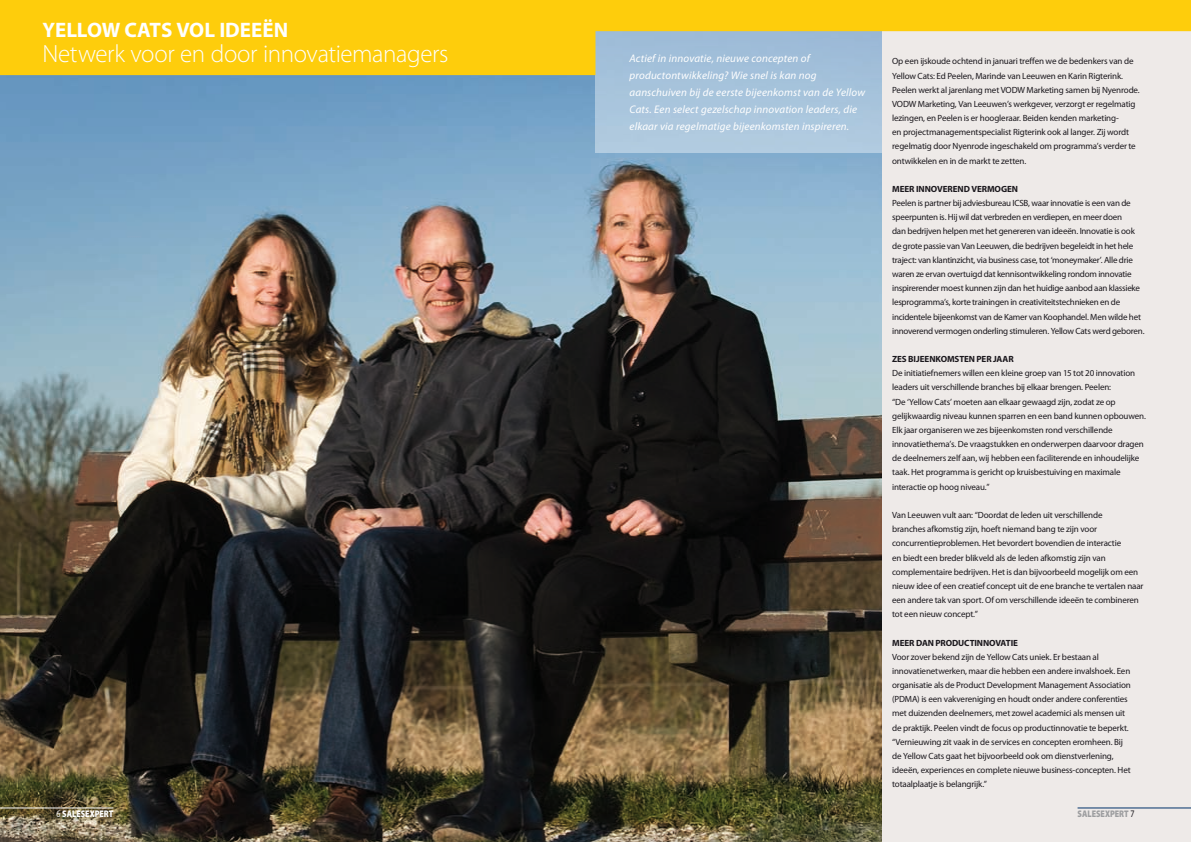
<style>
.page{position:relative;width:1191px;height:842px;background:#fff}
.page>*{position:absolute;margin:0;border:0;box-sizing:border-box;transform-origin:0 0}
.t1{font:300 25px "Myriad Pro";letter-spacing:-.015em;color:#fff}
.t2{font:700 21px "Myriad Pro";color:#fff}
.t3{font:italic 11px/17px "Myriad Pro";letter-spacing:.015em;color:#fff}
.t4{font:10px "Myriad Pro";color:#1a171c;scale:.8 1}
.t5{font:900 9.6px "Myriad Pro";color:#fff;scale:.83 1}
.t6{font:900 9.6px "Myriad Pro";color:#9d9ea0;scale:.83 1}
.t7{font:9px/14.2px "Myriad Pro";letter-spacing:-.02em;color:#1a171c}
.t8{font:700 9px "Myriad Pro";letter-spacing:-.01em;color:#1a171c}
.s1{font-weight:400;font-size:10px}
</style>
<div class="page">
<img style="left:0;top:75px;width:883px;height:767px">
<div style="left:595px;top:10px;width:287px;height:143px;background:#abc6de"></div>
<div style="left:883px;top:10px;width:308px;height:832px;background:#eeeae8"></div>
<hr style="left:1077px;top:808px;width:114px;height:1px;background:#00326a">
<svg style="left:0;top:0;width:1191px;height:75px;fill:#fecd0c"></svg>
<hr style="left:0;top:808px;width:113px;height:1px;background:#fff">
<h2 class="t2" style="left:43px;top:17px;width:247px">YELLOW CATS VOL IDEEËN</h2>
<h1 class="t1" style="left:43px;top:39px;width:407px">Netwerk voor en door innovatiemanagers</h1>
<p class="t5" style="left:57px;top:807px;width:14px"><span class="s1">6</span>SALESE</p>
<p class="t5" style="left:90px;top:807px;width:13px">XPERT</p>
<p class="t3" style="left:629px;top:50px;width:237px">Actief in innovatie, nieuwe concepten of productontwikkeling? Wie snel is kan nog aanschuiven bij de eerste bijeenkomst van de Yellow Cats. Een select gezelschap innovation leaders, die elkaar via regelmatige bijeenkomsten inspireren.</p>
<p class="t7" style="left:892px;top:54px;width:249px">Op een ijskoude ochtend in januari treffen we de bedenkers van de Yellow Cats: Ed Peelen, Marinde van Leeuwen en Karin Rigterink.<br>Peelen werkt al jarenlang met VODW Marketing samen bij Nyenrode.<br>VODW Marketing, Van Leeuwen’s werkgever, verzorgt er regelmatig lezingen, en Peelen is er hoogleraar. Beiden kenden marketing-<br>en projectmanagementspecialist Rigterink ook al langer. Zij wordt regelmatig door Nyenrode ingeschakeld om programma’s verder te ontwikkelen en in de markt te zetten.</p>
<p class="t8" style="left:892px;top:183px;width:127px">MEER INNOVEREND VERMOGEN</p>
<p class="t7" style="left:892px;top:196px;width:254px">Peelen is partner bij adviesbureau ICSB, waar innovatie is een van de speerpunten is. Hij wil dat verbreden en verdiepen, en meer doen<br>dan bedrijven helpen met het genereren van ideeën. Innovatie is ook de grote passie van Van Leeuwen, die bedrijven begeleidt in het hele traject: van klantinzicht, via business case, tot ‘moneymaker’. Alle drie waren ze ervan overtuigd dat kennisontwikkeling rondom innovatie inspirerender moest kunnen zijn dan het huidige aanbod aan klassieke lesprogramma’s, korte trainingen in creativiteitstechnieken en de incidentele bijeenkomst van de Kamer van Koophandel. Men wilde het innoverend vermogen onderling stimuleren. Yellow Cats werd geboren.</p>
<p class="t8" style="left:892px;top:353px;width:123px">ZES BIJEENKOMSTEN PER JAAR</p>
<p class="t7" style="left:892px;top:366px;width:255px">De initiatiefnemers willen een kleine groep van 15 tot 20 innovation leaders uit verschillende branches bij elkaar brengen. Peelen:<br>“De ‘Yellow Cats’ moeten aan elkaar gewaagd zijn, zodat ze op gelijkwaardig niveau kunnen sparren en een band kunnen opbouwen.<br>Elk jaar organiseren we zes bijeenkomsten rond verschillende innovatiethema’s. De vraagstukken en onderwerpen daarvoor dragen de deelnemers zelf aan, wij hebben een faciliterende en inhoudelijke taak. Het programma is gericht op kruisbestuiving en maximale interactie op hoog niveau.”</p>
<p class="t7" style="left:892px;top:508px;width:253px">Van Leeuwen vult aan: “Doordat de leden uit verschillende<br>branches afkomstig zijn, hoeft niemand bang te zijn voor concurrentieproblemen. Het bevordert bovendien de interactie<br>en biedt een breder blikveld als de leden afkomstig zijn van complementaire bedrijven. Het is dan bijvoorbeeld mogelijk om een nieuw idee of een creatief concept uit de ene branche te vertalen naar een andere tak van sport. Of om verschillende ideeën te combineren tot een nieuw concept.”</p>
<p class="t8" style="left:892px;top:637px;width:127px">MEER DAN PRODUCTINNOVATIE</p>
<p class="t7" style="left:892px;top:649px;width:240px">Voor zover bekend zijn de Yellow Cats uniek. Er bestaan al innovatienetwerken, maar die hebben een andere invalshoek. Een organisatie als de Product Development Management Association (PDMA) is een vakvereniging en houdt onder andere conferenties met duizenden deelnemers, met zowel academici als mensen uit de praktijk. Peelen vindt de focus op productinnovatie te beperkt. “Vernieuwing zit vaak in de services en concepten eromheen. Bij de Yellow Cats gaat het bijvoorbeeld ook om dienstverlening, ideeën, experiences en complete nieuwe business-concepten. Het totaalplaatje is belangrijk.”</p>
<p class="t6" style="left:1077px;top:807px;width:7px">SALESE</p>
<p class="t6" style="left:1105px;top:807px;width:13px">XPERT</p>
<p class="t4" style="left:1130px;top:807px;width:7px">7</p>
</div>
